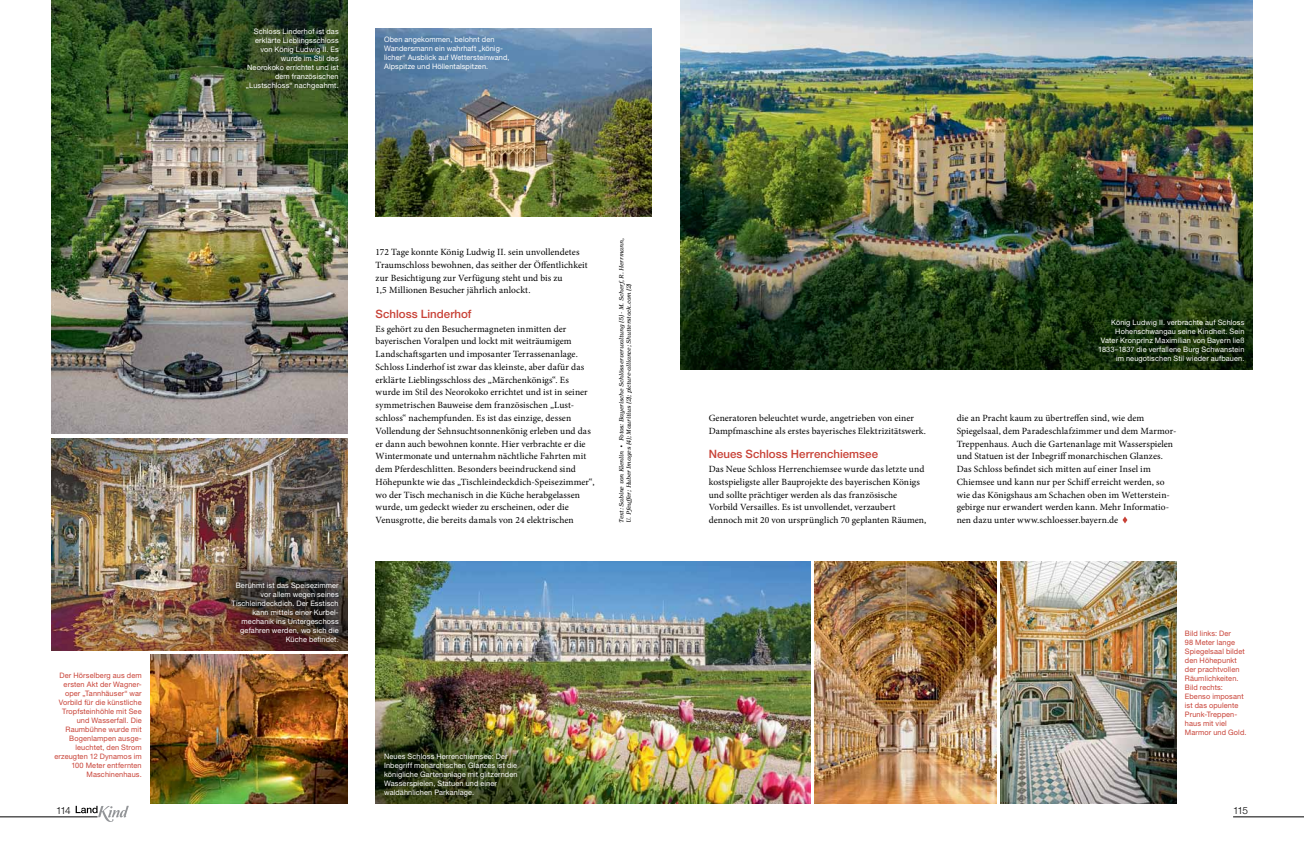
<style>
.page{position:relative;width:1304px;height:842px;background:#fff}
.page>*{position:absolute;margin:0;border:0;box-sizing:border-box;transform-origin:0 0}
.t1{font:500 11.5px "Helvetica Neue LT Std";color:#c84237}
.t2{font:300 10px "Helvetica Neue LT Std";letter-spacing:-.095em;color:#000}
.t3{font:9.5px/12.8px "Minion Pro";letter-spacing:.005em;color:#000}
.t4{font:7.5px/9px "Helvetica Neue LT Std";letter-spacing:.015em;color:#fff;text-align:right}
.t5{font:7.5px/9px "Helvetica Neue LT Std";letter-spacing:.015em;color:#c84237;text-align:right}
.t6{font:italic 300 6px/7.2px "Brussels";letter-spacing:.005em;color:#000}
</style>
<div class="page">
<img style="left:51px;top:438px;width:296px;height:213px">
<img style="left:51px;top:0;width:296px;height:434px">
<img style="left:376px;top:28px;width:276px;height:189px">
<img style="left:680px;top:0;width:573px;height:370px">
<img style="left:150px;top:655px;width:197px;height:149px">
<img style="left:1001px;top:561px;width:175px;height:243px">
<img style="left:815px;top:561px;width:181px;height:243px">
<img style="left:376px;top:561px;width:435px;height:243px">
<svg style="left:1122px;top:516px;width:5px;height:7px"></svg>
<hr style="left:0;top:816px;width:98px;height:1px;background:#000">
<hr style="left:1233px;top:816px;width:71px;height:1px;background:#000">
<svg style="left:76px;top:806px;width:53px;height:16px"></svg>
<p class="t5" style="left:54px;top:671px;width:89px">Der Hörselberg aus dem ersten Akt der Wagner&shy;oper „Tannhäuser“ war<br>Vorbild für die künstliche<br>Tropfsteinhöhle mit See und Wasserfall. Die<br>Raumbühne wurde mit<br>Bogenlampen ausge&shy;leuchtet, den Strom erzeugten 12 Dynamos im<br>100 Meter entfernten<br>Maschinenhaus.</p>
<p class="t4" style="left:246px;top:26px;width:94px">Schloss Linderhof ist das erklärte Lieblingsschloss von König Ludwig II. Es wurde im Stil des<br>Neorokoko errichtet und ist dem französischen „Lustschloss“ nachgeahmt.</p>
<p class="t4" style="left:384px;top:35px;width:127px;text-align:left">Oben angekommen, belohnt den Wandersmann ein wahrhaft „könig&shy;licher“ Ausblick auf Wettersteinwand, Alpspitze und Höllentalspitzen.</p>
<p class="t4" style="left:232px;top:581px;width:109px">Berühmt ist das Speisezimmer vor allem wegen seines<br>Tischleindeckdich. Der Esstisch kann mittels einer Kurbel&shy;mechanik ins Untergeschoss gefahren werden, wo sich die<br>Küche befindet.</p>
<p class="t3" style="left:376px;top:246px;width:214px">172 Tage konnte König Ludwig II. sein unvollendetes Traumschloss bewohnen, das seither der Öffentlichkeit zur Besichtigung zur Verfügung steht und bis zu<br>1,5 Millionen Besucher jährlich anlockt.</p>
<p class="t1" style="left:376px;top:307px;width:97px">Schloss Linderhof</p>
<p class="t3" style="left:376px;top:322px;width:220px">Es gehört zu den Besuchermagneten inmitten der bayerischen Voralpen und lockt mit weiträumigem Landschaftsgarten und imposanter Terrassenanlage.<br>Schloss Linderhof ist zwar das kleinste, aber dafür das erklärte Lieblingsschloss des „Märchenkönigs“. Es wurde im Stil des Neorokoko errichtet und ist in seiner symmetrischen Bauweise dem französischen „Lust&shy;schloss“ nachempfunden. Es ist das einzige, dessen Vollendung der Sehnsuchtsonnenkönig erleben und das er dann auch bewohnen konnte. Hier verbrachte er die Wintermonate und unternahm nächtliche Fahrten mit dem Pferdeschlitten. Besonders beeindruckend sind Höhepunkte wie das „Tischleindeckdich-Speisezimmer“, wo der Tisch mechanisch in die Küche herabgelassen wurde, um gedeckt wieder zu erscheinen, oder die Venusgrotte, die bereits damals von 24 elektrischen</p>
<p class="t6" style="left:618px;top:523px;width:286px;rotate:-90deg">Text: Sabine von Kienlin • Fotos: Bayerische Schlösserverwaltung (5) - M. Scherf, R. Herrmann,<br>U. Pfeuffer; Huber Images (4); Mauritius (2); picture-alliance; Shutterstock.com (2)</p>
<p class="t4" style="left:384px;top:752px;width:135px;text-align:left">Neues Schloss Herrenchiemsee: Der Inbegriff monarchischen Glanzes ist die königliche Gartenanlage mit glitzernden Wasserspielen, Statuen und einer waldähnlichen Parkanlage.</p>
<p class="t3" style="left:709px;top:412px;width:219px">Generatoren beleuchtet wurde, angetrieben von einer<br>Dampfmaschine als erstes bayerisches Elektrizitätswerk.</p>
<p class="t1" style="left:709px;top:447px;width:171px">Neues Schloss Herrenchiemsee</p>
<p class="t3" style="left:709px;top:463px;width:219px">Das Neue Schloss Herrenchiemsee wurde das letzte und kostspieligste aller Bauprojekte des bayerischen Königs und sollte prächtiger werden als das französische Vorbild Versailles. Es ist unvollendet, verzaubert dennoch mit 20 von ursprünglich 70 geplanten Räumen,</p>
<p class="t4" style="left:1098px;top:318px;width:148px">König Ludwig II. verbrachte auf Schloss Hohenschwangau seine Kindheit. Sein Vater Kronprinz Maximilian von Bayern ließ 1833–1837 die verfallene Burg Schwanstein im neugotischen Stil wieder aufbauen.</p>
<p class="t3" style="left:957px;top:412px;width:220px">die an Pracht kaum zu übertreffen sind, wie dem Spiegelsaal, dem Paradeschlafzimmer und dem Marmor-Treppenhaus. Auch die Gartenanlage mit Wasserspielen und Statuen ist der Inbegriff monarchischen Glanzes.<br>Das Schloss befindet sich mitten auf einer Insel im Chiemsee und kann nur per Schiff erreicht werden, so wie das Königshaus am Schachen oben im Wetterstein&shy;gebirge nur erwandert werden kann. Mehr Informatio&shy;nen dazu unter www.schloesser.bayern.de</p>
<p class="t5" style="left:1185px;top:628px;width:63px;text-align:left">Bild links: Der<br>98 Meter lange<br>Spiegelsaal bildet den Höhepunkt der prachtvollen<br>Räumlichkeiten.<br>Bild rechts:<br>Ebenso imposant ist das opulente<br>Prunk-Treppen&shy;haus mit viel<br>Marmor und Gold.</p>
<p class="t2" style="left:56px;top:804px;width:16px">114</p>
<p class="t2" style="left:1233px;top:804px;width:16px">115</p>
</div>
